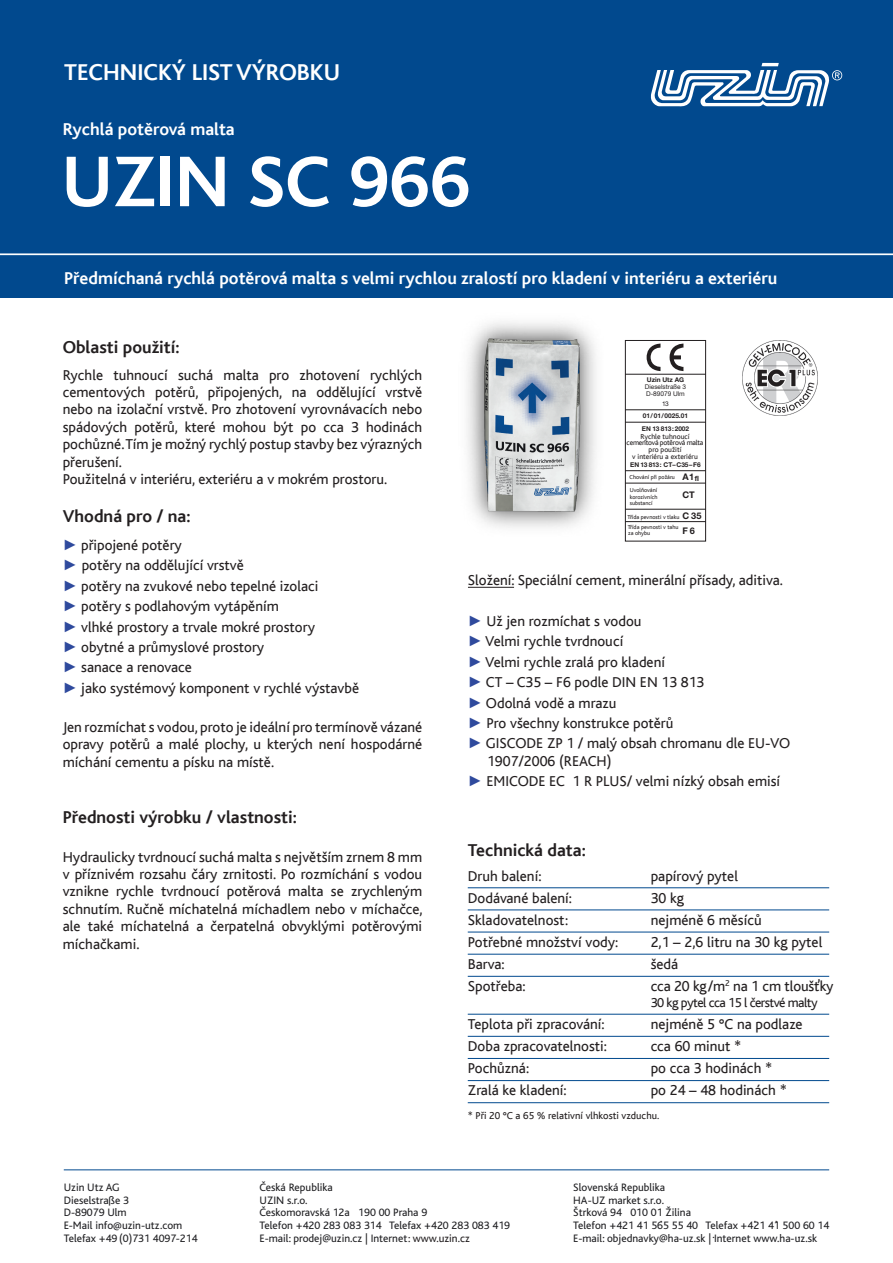
<style>
.page{position:relative;width:893px;height:1263px;background:#fff}
.page>*{position:absolute;margin:0;border:0;box-sizing:border-box;transform-origin:0 0}
.t1{font:700 75px "Bliss";color:#fff}
.t2{font:24px "Bliss CE Bold";color:#fff}
.t3{font:18px "Bliss CE Bold";color:#fff}
.t4{font:18px "Bliss CE Bold";color:#231f20}
.t5{font:15px/20.4px "Bliss CE Regular";color:#231f20}
.t6{font:13.5px "Bliss CE Regular";letter-spacing:-.04em;color:#231f20}
.t7{font:11.25px/12.6px "Bliss CE Regular";color:#202023}
.t8{font:11.25px "Bliss CE Regular";color:#231f20}
.t9{font:11.25px "Bliss";color:#231f20}
.t10{font:10.5px "Bliss CE Regular";color:#231f20}
.t11{font:700 9.15px/18.5px "Helvetica Neue";letter-spacing:.025em;color:#231f20}
.t12{font:7.5px/6.8px "Bliss CE Regular";color:#231f20;text-align:center}
.t13{font:700 6.45px/12.5px "Helvetica Neue";color:#231f20}
.t14{font:6.45px/6.9px "Helvetica Neue";color:#231f20}
.t15{font:6px/12.8px "Bliss CE Regular";color:#231f20}
.s1{font-family:"Arial";color:#2f4a9d}
</style>
<div class="page">
<div style="left:0;top:0;width:893px;height:255px;background:#01498e"></div>
<div style="left:0;top:255px;width:893px;height:43px;background:#01498e"></div>
<svg style="left:651px;top:63px;width:191px;height:44px"></svg>
<hr style="left:468px;top:887px;width:361px;height:1px;background:#01498e">
<hr style="left:468px;top:909px;width:361px;height:1px;background:#01498e">
<hr style="left:468px;top:932px;width:361px;height:1px;background:#01498e">
<hr style="left:468px;top:954px;width:361px;height:1px;background:#01498e">
<hr style="left:468px;top:976px;width:361px;height:1px;background:#01498e">
<hr style="left:468px;top:1014px;width:361px;height:1px;background:#01498e">
<hr style="left:468px;top:1036px;width:361px;height:1px;background:#01498e">
<hr style="left:468px;top:1058px;width:361px;height:1px;background:#01498e">
<hr style="left:468px;top:1080px;width:361px;height:1px;background:#01498e">
<hr style="left:468px;top:1102px;width:361px;height:1px;background:#01498e">
<hr style="left:0;top:253px;width:893px;height:2px;background:#fff">
<img style="left:468px;top:337px;width:132px;height:176px">
<div style="left:625px;top:340px;width:81px;height:201px;border:1px solid #231f20"></div>
<hr style="left:625px;top:409px;width:81px;height:1px;background:#231f20">
<hr style="left:625px;top:422px;width:81px;height:1px;background:#231f20">
<hr style="left:625px;top:470px;width:81px;height:1px;background:#231f20">
<hr style="left:625px;top:483px;width:81px;height:1px;background:#231f20">
<hr style="left:625px;top:509px;width:81px;height:1px;background:#231f20">
<hr style="left:625px;top:521px;width:81px;height:1px;background:#231f20">
<hr style="left:625px;top:374px;width:81px;height:1px;background:#231f20">
<svg style="left:670px;top:343px;width:13px;height:28px"></svg>
<svg style="left:646px;top:343px;width:14px;height:28px"></svg>
<img style="left:742px;top:340px;width:75px;height:75px">
<hr style="left:64px;top:1169px;width:765px;height:1px;background:#01498e">
<hr style="left:468px;top:587px;width:46px;height:1px;background:#231f20">
<h2 class="t2" style="left:64px;top:59px;width:277px">Technický list výrobku</h2>
<p class="t3" style="left:63px;top:119px;width:174px">Rychlá potěrová malta</p>
<h1 class="t1" style="left:62px;top:143px;width:410px">UZIN SC 966</h1>
<p class="t3" style="left:64px;top:268px;width:715px">Předmíchaná rychlá potěrová malta s velmi rychlou zralostí pro kladení v interiéru a exteriéru</p>
<p class="t4" style="left:63px;top:337px;width:118px">Oblasti použití:</p>
<p class="t5" style="left:63px;top:366px;width:361px;line-height:17.4px">Rychle tuhnoucí suchá malta pro zhotovení rychlých cementových potěrů, připojených, na oddělující vrstvě nebo na izolační vrstvě. Pro zhotovení vyrovnávacích nebo spádových potěrů, které mohou být po cca 3 hodinách pochůzné. Tím je možný rychlý postup stavby bez výrazných přerušení.<br>Použitelná v interiéru, exteriéru a v mokrém prostoru.</p>
<p class="t4" style="left:63px;top:507px;width:129px">Vhodná pro / na:</p>
<p class="t5" style="left:63px;top:535px;width:298px"><span class="s1">►</span> připojené potěry<br><span class="s1">►</span> potěry na oddělující vrstvě<br><span class="s1">►</span> potěry na zvukové nebo tepelné izolaci<br><span class="s1">►</span> potěry s podlahovým vytápěním<br><span class="s1">►</span> vlhké prostory a trvale mokré prostory<br><span class="s1">►</span> obytné a průmyslové prostory<br><span class="s1">►</span> sanace a renovace<br><span class="s1">►</span> jako systémový komponent v rychlé výstavbě</p>
<p class="t5" style="left:63px;top:718px;width:361px;line-height:17.4px;text-align:justify">Jen rozmíchat s vodou, proto je ideální pro termínově vázané opravy potěrů a malé plochy, u kterých není hospodárné míchání cementu a písku na místě.</p>
<p class="t4" style="left:63px;top:807px;width:236px">Přednosti výrobku / vlastnosti:</p>
<p class="t5" style="left:63px;top:848px;width:362px;line-height:17.4px;text-align:justify">Hydraulicky tvrdnoucí suchá malta s největším zrnem 8 mm v příznivém rozsahu čáry zrnitosti. Po rozmíchání s vodou vznikne rychle tvrdnoucí potěrová malta se zrychleným schnutím. Ručně míchatelná míchadlem nebo v míchačce, ale také míchatelná a čerpatelná obvyklými potěrovými míchačkami.</p>
<p class="t13" style="left:647px;top:374px;width:39px">Uzin Utz AG</p>
<p class="t14" style="left:645px;top:383px;width:43px">Dieselstraße 3<br>D-89079 Ulm</p>
<p class="t14" style="left:662px;top:400px;width:8px">13</p>
<p class="t13" style="left:642px;top:409px;width:49px">01/ 01/0025.01<br>EN 13 813:2002</p>
<p class="t13" style="left:630px;top:458px;width:72px">EN 13 813: CT–C35–F6</p>
<p class="t11" style="left:682px;top:467px;width:18px">A1<sub>fl<br></sub>CT</p>
<p class="t11" style="left:682px;top:507px;width:20px;line-height:15.6px">C 35<br>F6</p>
<p class="t12" style="left:627px;top:433px;width:78px">Rychle tuhnoucí cementová potěrová malta pro použití<br>v interiéru a exteriéru</p>
<p class="t15" style="left:629px;top:471px;width:47px">Chování při požáru<br>Uvolňování</p>
<p class="t15" style="left:630px;top:493px;width:29px;line-height:6.8px">korozivních substancí</p>
<p class="t15" style="left:627px;top:512px;width:53px;line-height:9.8px">Třída pevnosti v tlaku<br>Třída pevnosti v tahu</p>
<p class="t15" style="left:628px;top:527px;width:24px">za ohybu</p>
<p class="t5" style="left:468px;top:570px;width:316px">Složení: Speciální cement, minerální přísady, aditiva.</p>
<p class="t5" style="left:468px;top:611px;width:324px"><span class="s1">►</span> Už jen rozmíchat s vodou<br><span class="s1">►</span> Velmi rychle tvrdnoucí<br><span class="s1">►</span> Velmi rychle zralá pro kladení<br><span class="s1">►</span> CT – C35 – F6 podle DIN EN 13 813<br><span class="s1">►</span> Odolná vodě a mrazu<br><span class="s1">►</span> Pro všechny konstrukce potěrů<br><span class="s1">►</span> GISCODE ZP 1 / malý obsah chromanu dle EU-VO</p>
<p class="t5" style="left:468px;top:751px;width:314px;text-indent:19px">1907/2006 (REACH)<br><span class="s1">►</span> EMICODE EC 1 R PLUS/ velmi nízký obsah emisí</p>
<p class="t4" style="left:468px;top:840px;width:119px">Technická data:</p>
<p class="t5" style="left:468px;top:866px;width:75px">Druh balení:</p>
<p class="t5" style="left:651px;top:866px;width:89px">papírový pytel</p>
<p class="t5" style="left:468px;top:888px;width:106px">Dodávané balení:</p>
<p class="t5" style="left:651px;top:888px;width:35px">30 kg</p>
<p class="t5" style="left:468px;top:910px;width:102px">Skladovatelnost:</p>
<p class="t5" style="left:651px;top:910px;width:112px">nejméně 6 měsíců</p>
<p class="t5" style="left:468px;top:932px;width:152px">Potřebné množství vody:</p>
<p class="t5" style="left:651px;top:932px;width:173px">2,1 – 2,6 litru na 30 kg pytel</p>
<p class="t5" style="left:468px;top:954px;width:38px">Barva:</p>
<p class="t5" style="left:651px;top:954px;width:29px">šedá</p>
<p class="t5" style="left:468px;top:976px;width:59px">Spotřeba:</p>
<p class="t5" style="left:651px;top:976px;width:184px">cca 20 kg/m<sup>2</sup> na 1 cm tloušťky</p>
<p class="t6" style="left:651px;top:996px;width:168px">30 kg pytel cca 15 l čerstvé malty</p>
<p class="t5" style="left:468px;top:1014px;width:138px">Teplota při zpracování:</p>
<p class="t5" style="left:651px;top:1014px;width:153px">nejméně 5 °C na podlaze</p>
<p class="t5" style="left:468px;top:1036px;width:141px">Doba zpracovatelnosti:</p>
<p class="t5" style="left:651px;top:1036px;width:92px">cca 60 minut *</p>
<p class="t5" style="left:468px;top:1058px;width:63px">Pochůzná:</p>
<p class="t5" style="left:651px;top:1058px;width:123px">po cca 3 hodinách *</p>
<p class="t5" style="left:468px;top:1080px;width:100px">Zralá ke kladení:</p>
<p class="t5" style="left:651px;top:1080px;width:138px">po 24 – 48 hodinách *</p>
<p class="t10" style="left:468px;top:1110px;width:193px">* Při 20 °C a 65 % relativní vlhkosti vzduchu.</p>
<p class="t7" style="left:64px;top:1181px;width:135px">Uzin Utz AG<br>Dieselstraße 3<br>D-89079 Ulm<br>E-Mail info@uzin-utz.com<br>Telefax +49 (0)731 4097-214</p>
<p class="t7" style="left:260px;top:1181px;width:258px">Česká Republika<br>UZIN s.r.o.<br>Českomoravská 12a 190 00 Praha 9<br>Telefon +420 283 083 314 Telefax +420 283 083 419<br>E-mail: prodej@uzin.cz | Internet www.ufloor-systems.cz</p>
<p class="t7" style="left:573px;top:1181px;width:258px">Slovenská Republika<br>HA-UZ market s.r.o.<br>Štrková 94 010 01 Žilina<br>Telefon +421 41 565 55 40 Telefax +421 41 500 60 14<br>E-mail: objednavky@ha-uz.sk | Internet www.ha-uz.sk</p>
<p class="t9" style="left:660px;top:1212px;width:4px">.</p>
<p class="t9" style="left:754px;top:1212px;width:4px">.</p>
<p class="t9" style="left:775px;top:1212px;width:4px">.</p>
<p class="t9" style="left:713px;top:1228px;width:4px">.</p>
<p class="t9" style="left:798px;top:1228px;width:4px">.</p>
<p class="t8" style="left:408px;top:1232px;width:63px">: www.uzin.cz</p>
</div>
